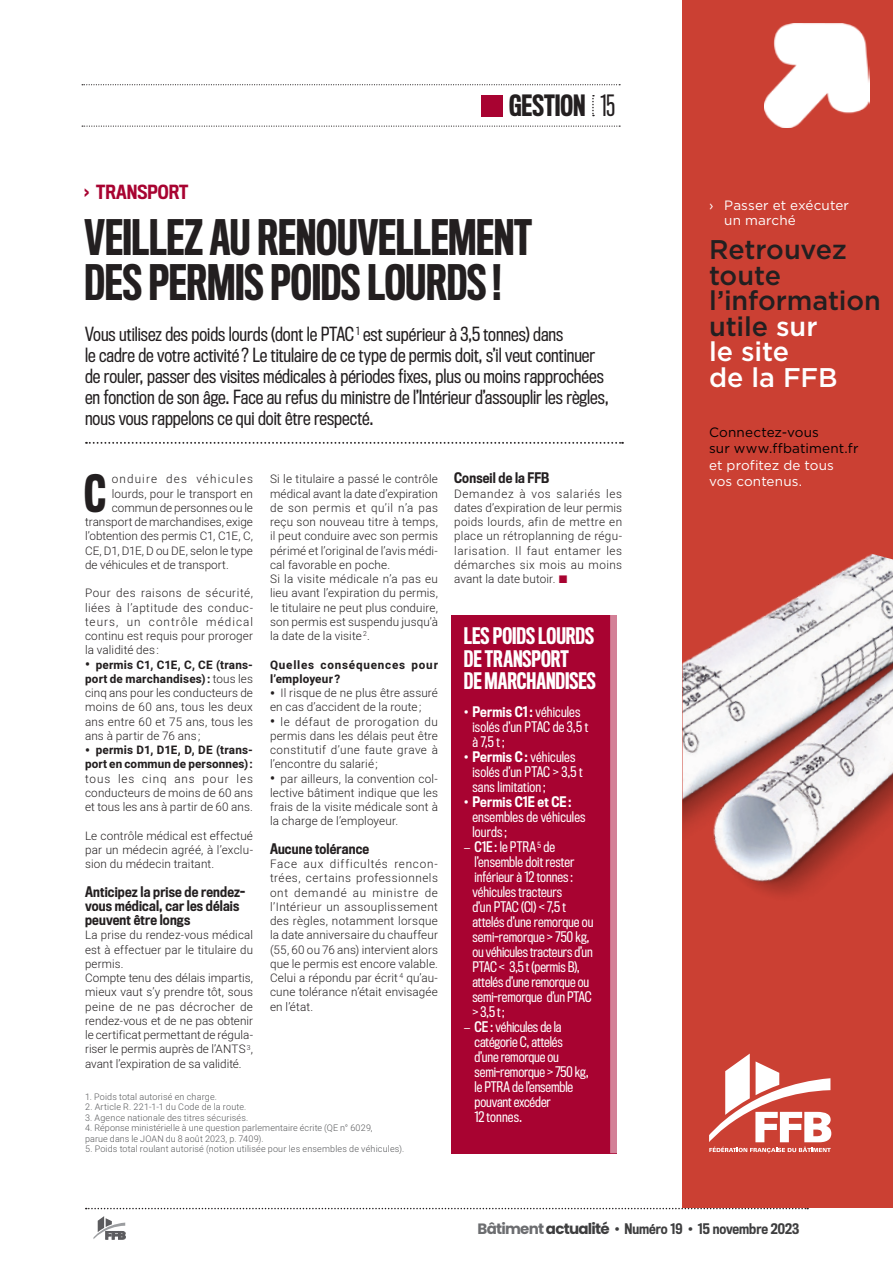
<style>
.page{position:relative;width:893px;height:1263px;background:#fff}
.page>*{position:absolute;margin:0;border:0;box-sizing:border-box;transform-origin:0 0}
.TEXTE_lettrine__article{font:500 47.4px "Titling Gothic FB Comp";color:#231f20}
.TITRE_2__article{font:500 45px/45px "Titling Gothic FB Comp";letter-spacing:-.005em;color:#231f20}
.EXERGUE_1__article{font:500 27px/25.5px "Gotham";letter-spacing:-.005em;color:#231f20}
.TITRE_droite__header{font:500 27px "Titling Gothic FB Comp";color:#231f20}
.TITRE__encadré{font:500 21px/22.5px "Titling Gothic FB Comp";color:#fff}
.CHAPO__article{font:18px/21px "Titling Gothic FB Cond";color:#231f20}
.SURTITRE__article{font:500 18px "Titling Gothic FB Cond";color:#a80331}
.TEXTE__encadré{font:13.5px/15px "Titling Gothic FB Cond";color:#fff}
.INTERTITRE_3__article{font:500 13.5px/14.2px "Titling Gothic FB Cond";letter-spacing:.015em;color:#231f20}
.EXERGUE_1__article-2{font:13.5px/16.5px "Gotham";letter-spacing:.01em;color:#000001}
.t1{font:500 13.5px "Titling Gothic FB Cond";color:#3e3e3f}
.EXERGUE_1__article-3{font:13.5px/15.8px "Gotham";letter-spacing:.01em;color:#fff}
.TEXTE__article{font:300 11.7px/14.2px "Heebo";letter-spacing:.01em;color:#231f20;text-align:justify}
.TEXTE_lettrine__article-2{font:300 11.7px "Heebo";color:#231f20}
.TEXTE__article-2{font:700 11.7px/14.2px "Heebo";letter-spacing:.065em;color:#231f20}
.TEXTE_lettrine__article-3{font:300 11.7px "Heebo";letter-spacing:.095em;color:#231f20}
.NOTES__articles{font:300 9px/10.5px "Heebo";letter-spacing:.015em;color:#57585a}
.s1{font-weight:400}
.s2{font-weight:700;font-size:13.5px}
.s3{font-weight:700}
.s4{font-family:"Heebo";font-weight:700}
.s5{font-weight:500}
.s6{font-family:"Myriad Pro"}
.s7{font-family:"Titling Gothic FB Cond Standard"}
.s8{color:#fff}
.s9{font-family:"Poppins";font-weight:700;font-size:15px;color:#6c6d70}
.s10{font-family:"Poppins";font-weight:700;font-size:15px}
.s11{font-family:"Poppins";font-weight:400;font-size:15px}
</style>
<div class="page">
<svg style="left:86px;top:1208px;width:722px;height:1px"></svg>
<svg style="left:93px;top:1216px;width:33px;height:23px"></svg>
<svg style="left:82px;top:126px;width:538px;height:1px"></svg>
<svg style="left:82px;top:84px;width:538px;height:1px"></svg>
<div style="left:481px;top:95px;width:21px;height:21px;background:#a80331"></div>
<svg style="left:592px;top:95px;width:2px;height:21px"></svg>
<svg style="left:86px;top:442px;width:537px;height:2px"></svg>
<div style="left:451px;top:615px;width:166px;height:538px;background:#a80331"></div>
<svg style="left:610px;top:615px;width:7px;height:538px;background:#d27d95"></svg>
<div style="left:682px;top:0;width:211px;height:1208px;background:#cb4033"></div>
<img style="left:682px;top:554px;width:211px;height:341px">
<svg style="left:709px;top:1053px;width:122px;height:100px"></svg>
<img style="left:764px;top:24px;width:105px;height:104px">
<p class="TITRE_droite__header" style="left:509px;top:90px;width:107px">GESTION <span class="s1">15</span></p>
<p class="SURTITRE__article" style="left:84px;top:181px;width:106px">› TRANSPORT</p>
<p class="TITRE_2__article" style="left:85px;top:217px;width:449px">VEILLEZ AU RENOUVELLEMENT<br>DES PERMIS POIDS LOURDS !</p>
<p class="CHAPO__article" style="left:85px;top:324px;width:525px">Vous utilisez des poids lourds (dont le PTAC <sup>1</sup> est supérieur à 3,5 tonnes) dans<br>le cadre de votre activité ? Le titulaire de ce type de permis doit, s’il veut continuer de rouler, passer des visites médicales à périodes fixes, plus ou moins rapprochées en fonction de son âge. Face au refus du ministre de l’Intérieur d’assouplir les règles, nous vous rappelons ce qui doit être respecté.</p>
<p class="TEXTE_lettrine__article" style="left:84px;top:466px;width:23px">C</p>
<p class="TEXTE_lettrine__article-3" style="left:112px;top:471px;width:143px">onduire des véhicules</p>
<p class="TEXTE_lettrine__article-2" style="left:112px;top:485px;width:143px">lourds, pour le transport en</p>
<p class="TEXTE_lettrine__article-2" style="left:112px;top:500px;width:143px">commun de personnes ou le</p>
<p class="TEXTE_lettrine__article-2" style="left:85px;top:514px;width:169px">transport de marchandises, exige</p>
<p class="TEXTE_lettrine__article-2" style="left:85px;top:528px;width:169px">l’obtention des permis C1, C1E, C,</p>
<p class="TEXTE_lettrine__article-2" style="left:85px;top:542px;width:169px">CE, D1, D1E, D ou DE, selon le type</p>
<p class="TEXTE_lettrine__article-2" style="left:85px;top:557px;width:145px">de véhicules et de transport.</p>
<p class="TEXTE__article" style="left:85px;top:586px;width:169px">Pour des raisons de sécurité, liées à l’aptitude des conduc&shy;teurs, un contrôle médical continu est requis pour proroger la validité des:</p>
<p class="TEXTE__article" style="left:85px;top:657px;width:169px"><span class="s2">•</span> <span class="s3">permis C1, C1E, C, CE (trans&shy;port de marchandises):</span> tous les cinq ans pour les conducteurs de moins de 60 ans, tous les deux ans entre 60 et 75 ans, tous les ans à partir de 76 ans;</p>
<p class="TEXTE__article" style="left:85px;top:743px;width:169px"><span class="s2">•</span> <span class="s3">permis D1, D1E, D, DE (trans&shy;port en commun de personnes): </span>tous les cinq ans pour les conducteurs de moins de 60 ans et tous les ans à partir de 60 ans.</p>
<p class="TEXTE__article" style="left:85px;top:828px;width:169px">Le contrôle médical est effectué par un médecin agréé, à l’exclu&shy;sion du médecin traitant.</p>
<p class="INTERTITRE_3__article" style="left:85px;top:885px;width:162px">Anticipez la prise de rendez&shy;vous médical, car les délais peuvent être longs</p>
<p class="TEXTE__article" style="left:85px;top:928px;width:169px">La prise du rendez-vous médical est à effectuer par le titulaire du permis.</p>
<p class="TEXTE__article" style="left:85px;top:971px;width:169px">Compte tenu des délais impartis, mieux vaut s’y prendre tôt, sous peine de ne pas décrocher de rendez-vous et de ne pas obtenir le certificat permettant de régula&shy;riser le permis auprès de l’ANTS <sup>3</sup>, avant l’expiration de sa validité.</p>
<p class="TEXTE__article" style="left:270px;top:472px;width:169px">Si le titulaire a passé le contrôle médical avant la date d’expiration de son permis et qu’il n’a pas reçu son nouveau titre à temps, il peut conduire avec son permis périmé et l’original de l’avis médi&shy;cal favorable en poche.</p>
<p class="TEXTE__article" style="left:270px;top:572px;width:169px">Si la visite médicale n’a pas eu lieu avant l’expiration du permis, le titulaire ne peut plus conduire, son permis est suspendu jusqu’à la date de la visite <sup>2</sup>.</p>
<p class="TEXTE__article-2" style="left:270px;top:658px;width:169px">Quelles conséquences pour l’employeur?</p>
<p class="TEXTE__article" style="left:270px;top:686px;width:169px"><span class="s2">•</span> Il risque de ne plus être assuré en cas d’accident de la route;</p>
<p class="TEXTE__article" style="left:270px;top:714px;width:169px"><span class="s2">•</span> le défaut de prorogation du permis dans les délais peut être constitutif d’une faute grave à l’encontre du salarié;</p>
<p class="TEXTE__article" style="left:270px;top:771px;width:169px"><span class="s2">•</span> par ailleurs, la convention col&shy;lective bâtiment indique que les frais de la visite médicale sont à la charge de l’employeur.</p>
<p class="INTERTITRE_3__article" style="left:270px;top:842px;width:101px">Aucune tolérance</p>
<p class="TEXTE__article" style="left:270px;top:857px;width:169px">Face aux difficultés rencon&shy;trées, certains professionnels ont demandé au ministre de l’Intérieur un assouplissement des règles, notamment lorsque la date anniversaire du chauffeur (55, 60 ou 76 ans) intervient alors que le permis est encore valable.</p>
<p class="TEXTE__article" style="left:270px;top:971px;width:169px">Celui a répondu par écrit <sup>4</sup> qu’au&shy;cune tolérance n’était envisagée en l’état.</p>
<p class="NOTES__articles" style="left:85px;top:1091px;width:133px">1. Poids total autorisé en charge.</p>
<p class="NOTES__articles" style="left:85px;top:1102px;width:163px">2. Article R. 221-1-1 du Code de la route.</p>
<p class="NOTES__articles" style="left:85px;top:1112px;width:165px">3. Agence nationale des titres sécurisés.</p>
<p class="NOTES__articles" style="left:85px;top:1123px;width:289px">4. Réponse ministérielle à une question parlementaire écrite (QE n° 6029, parue dans le JOAN du 8 août 2023, p. 7409).</p>
<p class="NOTES__articles" style="left:85px;top:1144px;width:321px">5. Poids total roulant autorisé (notion utilisée pour les ensembles de véhicules).</p>
<p class="INTERTITRE_3__article" style="left:454px;top:471px;width:97px">Conseil de la FFB</p>
<p class="TEXTE__article" style="left:454px;top:486px;width:169px">Demandez à vos salariés les dates d’expiration de leur permis poids lourds, afin de mettre en place un rétroplanning de régu&shy;larisation. Il faut entamer les démarches six mois au moins avant la date butoir.</p>
<p class="TITRE__encadré" style="left:464px;top:626px;width:133px">LES POIDS LOURDS<br>DE TRANSPORT<br>DE MARCHANDISES</p>
<p class="TEXTE__encadré" style="left:472px;top:705px;width:117px;text-indent:-9px"><span class="s4">•</span> <span class="s5">Permis C1:</span> véhicules isolés d’un PTAC de 3,5 t à 7,5 t;</p>
<p class="TEXTE__encadré" style="left:472px;top:750px;width:112px;text-indent:-9px"><span class="s4">•</span> <span class="s5">Permis C:</span> véhicules isolés d’un PTAC &gt; 3,5 t sans limitation ;</p>
<p class="TEXTE__encadré" style="left:472px;top:795px;width:115px;text-indent:-9px"><span class="s4">•</span> <span class="s5">Permis C1E et CE: </span>ensembles de véhicules lourds;</p>
<p class="TEXTE__encadré" style="left:475px;top:840px;width:101px;text-indent:-11px"><span class="s6">–</span> <span class="s7">C1E:</span> le PTRA <sup>5</sup> de l’ensemble doit rester inférieur à 12 tonnes:</p>
<p class="TEXTE__encadré" style="left:472px;top:885px;width:123px">véhicules tracteurs<br>d’un PTAC (Cl) &lt; 7,5 t attelés d’une remorque ou semi-remorque &gt; 750 kg,</p>
<p class="TEXTE__encadré" style="left:472px;top:945px;width:122px">ou véhicules tracteurs d’un<br>PTAC &lt; 3,5 t (permis B), attelés d’une remorque ou semi-remorque d’un PTAC &gt; 3,5 t;</p>
<p class="TEXTE__encadré" style="left:475px;top:1020px;width:116px;text-indent:-11px"><span class="s6">–</span> <span class="s7">CE :</span> véhicules de la catégorie C, attelés d’une remorque ou semi-remorque &gt; 750 kg, le PTRA de l’ensemble pouvant excéder<br>12 tonnes.</p>
<p class="EXERGUE_1__article-3" style="left:724px;top:197px;width:126px;text-indent:-15px">› Passer et exécuter un marché</p>
<p class="EXERGUE_1__article" style="left:709px;top:237px;width:173px">Retrouvez toute l’information utile <span class="s8">sur<br>le site<br>de la FFB</span></p>
<p class="EXERGUE_1__article-2" style="left:709px;top:423px;width:151px">Connectez-vous<br>sur www.ffbatiment.fr <span class="s8">et profitez de tous vos contenus.</span></p>
<p class="t1" style="left:478px;top:1220px;width:323px"><span class="s9">Bâtiment</span> <span class="s10">actualité</span> <span class="s11">•</span> Numéro 19 <span class="s11">•</span> 15 novembre 2023</p>
</div>
